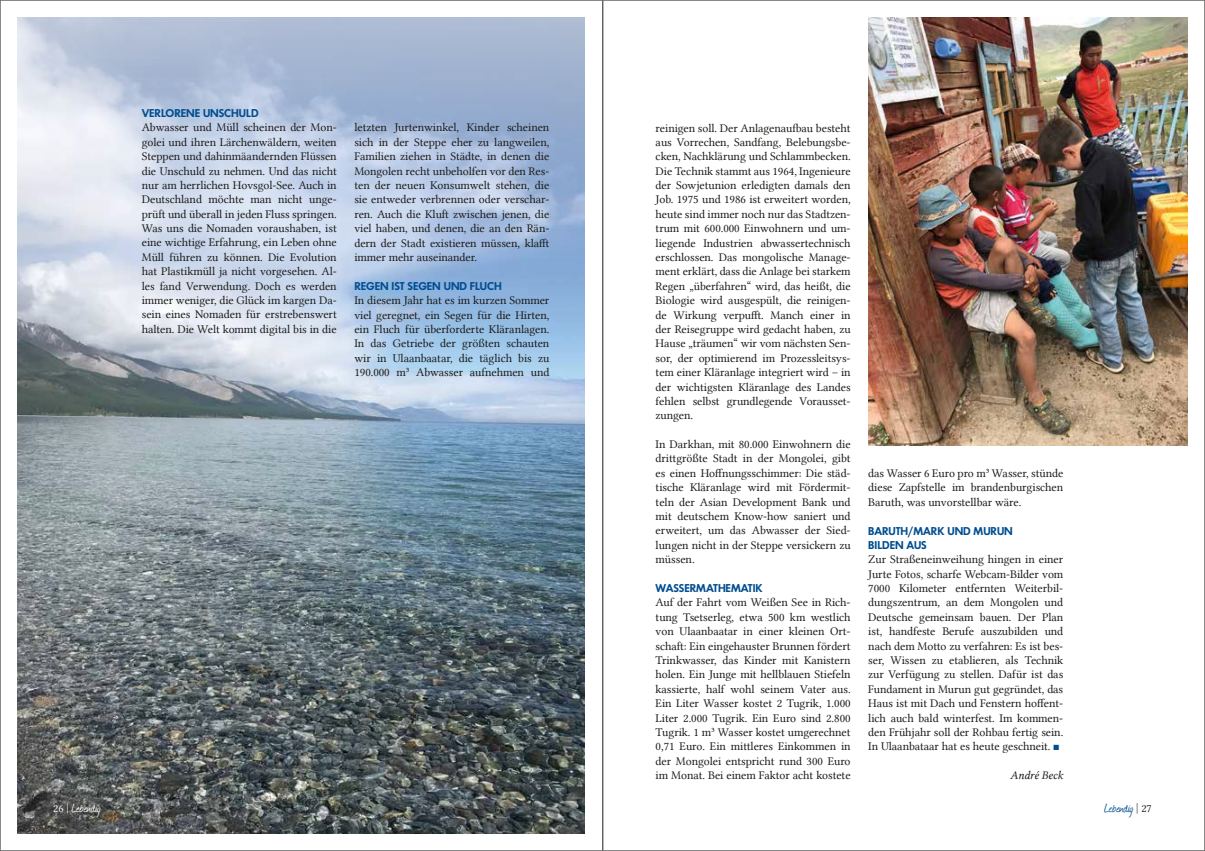
<style>
.page{position:relative;width:1205px;height:851px;background:#fff}
.page>*{position:absolute;margin:0;border:0;box-sizing:border-box;transform-origin:0 0}
.t1{font:15px "Journal";color:#fff}
.t2{font:15px "Journal";color:#004d91}
.t3{font:11.88px/14.4px "Lin Libertine";letter-spacing:-.005em;color:#1a1a18;text-align:justify}
.t4{font:600 11.88px/14.4px "Futura No 2 D";letter-spacing:-.005em;color:#004d91}
.t5{font:11.88px "Lin Libertine I";letter-spacing:-.005em;color:#1a1a18}
.s1{color:#004d91}
.s2{font-family:"Lin Libertine";font-size:11.25px}
.s3{font-family:"Lin Libertine";font-size:11.25px;color:#1a1a18}
</style>
<div class="page">
<img style="left:17px;top:17px;width:568px;height:817px">
<img style="left:868px;top:18px;width:319px;height:427px">
<hr style="left:602px;top:0;width:1px;height:850px;background:#1a1a18">
<p class="t4" style="left:142px;top:106px;width:118px">VERLORENE UNSCHULD</p>
<p class="t3" style="left:142px;top:120px;width:196px">Abwasser und Müll scheinen der Mon&shy;golei und ihren Lärchenwäldern, weiten Steppen und dahinmäandernden Flüssen die Unschuld zu nehmen. Und das nicht nur am herrlichen Hovsgol-See. Auch in Deutschland möchte man nicht unge&shy;prüft und überall in jeden Fluss springen.<br>Was uns die Nomaden voraushaben, ist eine wichtige Erfahrung, ein Leben ohne Müll führen zu können. Die Evolution hat Plastikmüll ja nicht vorgesehen. Al&shy;les fand Verwendung. Doch es werden immer weniger, die Glück im kargen Da&shy;sein eines Nomaden für erstrebenswert halten. Die Welt kommt digital bis in die</p>
<p class="t3" style="left:354px;top:120px;width:196px">letzten Jurtenwinkel, Kinder scheinen sich in der Steppe eher zu langweilen, Familien ziehen in Städte, in denen die Mongolen recht unbeholfen vor den Res&shy;ten der neuen Konsumwelt stehen, die sie entweder verbrennen oder verschar&shy;ren. Auch die Kluft zwischen jenen, die viel haben, und denen, die an den Rän&shy;dern der Stadt existieren müssen, klafft immer mehr auseinander.</p>
<p class="t4" style="left:354px;top:278px;width:149px">REGEN IST SEGEN UND FLUCH</p>
<p class="t3" style="left:354px;top:293px;width:196px">In diesem Jahr hat es im kurzen Sommer viel geregnet, ein Segen für die Hirten, ein Fluch für überforderte Kläranlagen.<br>In das Getriebe der größten schauten wir in Ulaanbaatar, die täglich bis zu 190.000 m³ Abwasser aufnehmen und</p>
<p class="t3" style="left:656px;top:120px;width:196px">reinigen soll. Der Anlagenaufbau besteht aus Vorrechen, Sandfang, Belebungsbe&shy;cken, Nachklärung und Schlammbecken.<br>Die Technik stammt aus 1964, Ingenieure der Sowjetunion erledigten damals den Job. 1975 und 1986 ist erweitert worden, heute sind immer noch nur das Stadtzen&shy;trum mit 600.000 Einwohnern und um&shy;liegende Industrien abwassertechnisch erschlossen. Das mongolische Manage&shy;ment erklärt, dass die Anlage bei starkem Regen „überfahren“ wird, das heißt, die Biologie wird ausgespült, die reinigen&shy;de Wirkung verpufft. Manch einer in der Reisegruppe wird gedacht haben, zu Hause „träumen“ wir vom nächsten Sen&shy;sor, der optimierend im Prozessleitsys&shy;tem einer Kläranlage integriert wird – in der wichtigsten Kläranlage des Landes fehlen selbst grundlegende Vorausset&shy;zungen.</p>
<p class="t3" style="left:656px;top:437px;width:196px">In Darkhan, mit 80.000 Einwohnern die drittgrößte Stadt in der Mongolei, gibt es einen Hoffnungsschimmer: Die städ&shy;tische Kläranlage wird mit Fördermit&shy;teln der Asian Development Bank und mit deutschem Know-how saniert und erweitert, um das Abwasser der Sied&shy;lungen nicht in der Steppe versickern zu müssen.</p>
<p class="t4" style="left:656px;top:580px;width:109px">WASSERMATHEMATIK</p>
<p class="t3" style="left:656px;top:595px;width:196px">Auf der Fahrt vom Weißen See in Rich&shy;tung Tsetserleg, etwa 500 km westlich von Ulaanbaatar in einer kleinen Ort&shy;schaft: Ein eingehauster Brunnen fördert Trinkwasser, das Kinder mit Kanistern holen. Ein Junge mit hellblauen Stiefeln kassierte, half wohl seinem Vater aus.<br>Ein Liter Wasser kostet 2 Tugrik, 1.000<br>Liter 2.000 Tugrik. Ein Euro sind 2.800<br>Tugrik. 1 m³ Wasser kostet umgerechnet 0,71 Euro. Ein mittleres Einkommen in der Mongolei entspricht rund 300 Euro im Monat. Bei einem Faktor acht kostete</p>
<p class="t3" style="left:868px;top:466px;width:196px">das Wasser 6 Euro pro m³ Wasser, stünde diese Zapfstelle im brandenburgischen Baruth, was unvorstellbar wäre.</p>
<p class="t4" style="left:868px;top:523px;width:146px">BARUTH/MARK UND MURUN<br>BILDEN AUS</p>
<p class="t3" style="left:868px;top:552px;width:196px">Zur Straßeneinweihung hingen in einer Jurte Fotos, scharfe Webcam-Bilder vom 7000 Kilometer entfernten Weiterbil&shy;dungszentrum, an dem Mongolen und Deutsche gemeinsam bauen. Der Plan ist, handfeste Berufe auszubilden und nach dem Motto zu verfahren: Es ist bes&shy;ser, Wissen zu etablieren, als Technik zur Verfügung zu stellen. Dafür ist das Fundament in Murun gut gegründet, das Haus ist mit Dach und Fenstern hoffent&shy;lich auch bald winterfest. Im kommen&shy;den Frühjahr soll der Rohbau fertig sein.<br>In Ulaanbataar hat es heute geschneit. <span class="s1">■</span></p>
<p class="t5" style="left:1010px;top:768px;width:55px">André Beck</p>
<p class="t1" style="left:53px;top:797px;width:49px"><span class="s2">26 |</span> Lebendig</p>
<p class="t2" style="left:1104px;top:797px;width:49px">Lebendig <span class="s3">| 27</span></p>
</div>
